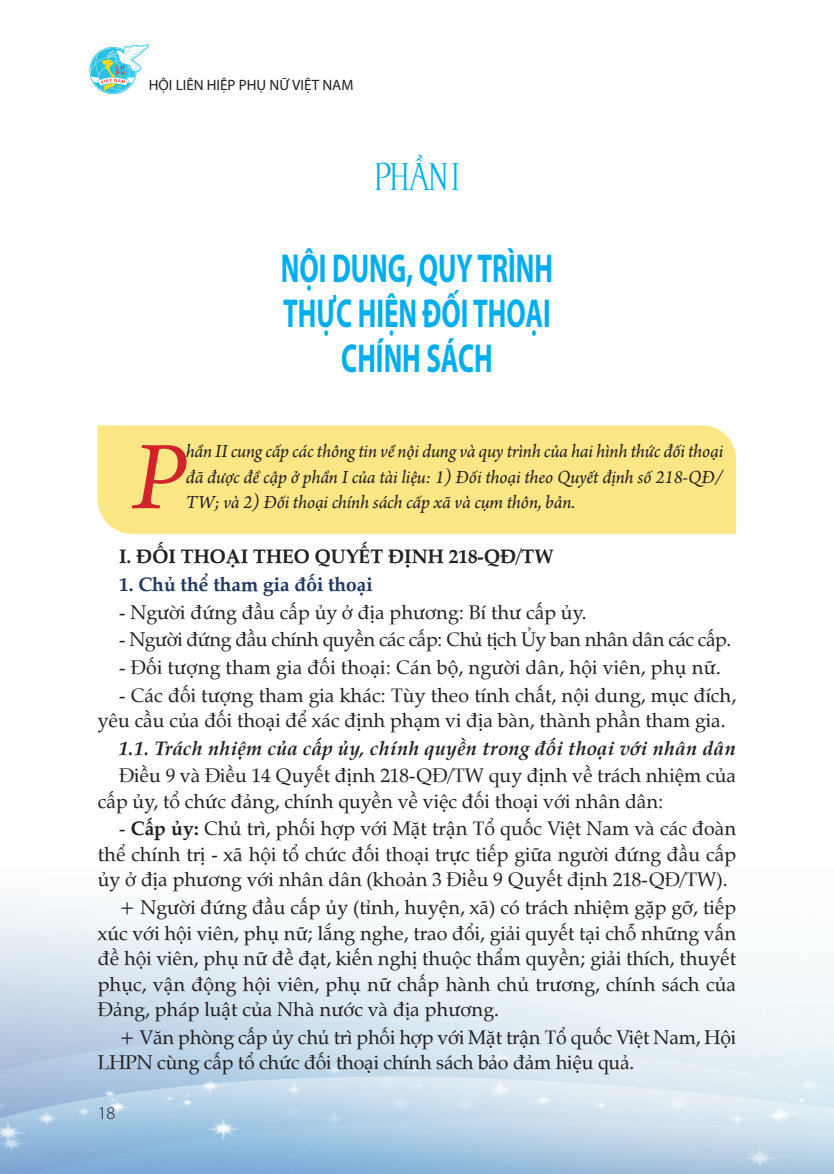
<style>
.page{position:relative;width:834px;height:1174px;background:#fff}
.page>*{position:absolute;margin:0;border:0;box-sizing:border-box;transform-origin:0 0}
.t1{font:italic 102px "Arno Pro";color:#d1232a}
.Phan{font:700 40.5px/45px "Myriad Pro";color:#00aeef;text-align:center;scale:.67 1}
.Phan-2{font:27px "SVN Wallington";color:#00aeef}
.t2{font:19.5px/25.5px "UVN Viet Sach";color:#231f20}
.t3{font:italic 19.5px/25.5px "Arno Pro";letter-spacing:-.01em;color:#231f20;text-align:justify}
.t4{font:19.5px "UVN Viet Sach";letter-spacing:-.025em;color:#231f20}
.t5{font:italic 700 19.5px "UVN Viet Sach";letter-spacing:.025em;color:#231f20}
.I{font:700 19.5px "UVN Viet Sach";color:#231f20}
._1{font:700 19.5px "UVN Viet Sach";color:#1f3763}
.t6{font:300 18px "Myriad Pro";color:#231f20}
.t7{font:15px "Myriad Pro";color:#231f20}
.s1{font-weight:700}
</style>
<div class="page">
<svg style="left:89px;top:44px;width:60px;height:50px"></svg>
<div style="left:98px;top:425px;width:638px;height:109px;background:#fce685"></div>
<p class="t7" style="left:149px;top:76px;width:206px">HỘI LIÊN HIỆP PHỤ NỮ VIỆT NAM</p>
<p class="Phan-2" style="left:375px;top:165px;width:85px">PHẦN I</p>
<p class="Phan" style="left:281px;top:244px;width:408px">NỘI DUNG, QUY TRÌNH<br>THỰC HIỆN ĐỐI THOẠI<br>CHÍNH SÁCH</p>
<p class="t1" style="left:132px;top:419px;width:55px">P</p>
<p class="t3" style="left:186px;top:439px;width:539px">hần II cung cấp các thông tin về nội dung và quy trình của hai hình thức đối thoại đã được đề cập ở phần I của tài liệu: 1) Đối thoại theo Quyết định số 218-QĐ/ TW; và 2) Đối thoại chính sách cấp xã và cụm thôn, bản.</p>
<p class="I" style="left:119px;top:542px;width:436px">I. ĐỐI THOẠI THEO QUYẾT ĐỊNH 218-QĐ/TW</p>
<p class="_1" style="left:119px;top:569px;width:255px">1. Chủ thể tham gia đối thoại</p>
<p class="t2" style="left:119px;top:598px;width:469px">- Người đứng đầu cấp ủy ở địa phương: Bí thư cấp ủy.</p>
<p class="t4" style="left:119px;top:625px;width:613px">- Người đứng đầu chính quyền các cấp: Chủ tịch Ủy ban nhân dân các cấp.</p>
<p class="t2" style="left:119px;top:653px;width:603px">- Đối tượng tham gia đối thoại: Cán bộ, người dân, hội viên, phụ nữ.</p>
<p class="t2" style="left:98px;top:680px;width:639px;text-indent:21px">- Các đối tượng tham gia khác: Tùy theo tính chất, nội dung, mục đích, yêu cầu của đối thoại để xác định phạm vi địa bàn, thành phần tham gia.</p>
<p class="t5" style="left:119px;top:733px;width:618px">1.1. Trách nhiệm của cấp ủy, chính quyền trong đối thoại với nhân dân</p>
<p class="t2" style="left:98px;top:761px;width:639px;text-indent:21px">Điều 9 và Điều 14 Quyết định 218-QĐ/TW quy định về trách nhiệm của cấp ủy, tổ chức đảng, chính quyền về việc đối thoại với nhân dân:</p>
<p class="t2" style="left:98px;top:814px;width:639px;text-align:justify;text-indent:21px">- <span class="s1">Cấp ủy:</span> Chủ trì, phối hợp với Mặt trận Tổ quốc Việt Nam và các đoàn thể chính trị - xã hội tổ chức đối thoại trực tiếp giữa người đứng đầu cấp ủy ở địa phương với nhân dân (khoản 3 Điều 9 Quyết định 218-QĐ/TW).</p>
<p class="t2" style="left:98px;top:893px;width:639px;text-align:justify;text-indent:21px">+ Người đứng đầu cấp ủy (tỉnh, huyện, xã) có trách nhiệm gặp gỡ, tiếp xúc với hội viên, phụ nữ; lắng nghe, trao đổi, giải quyết tại chỗ những vấn đề hội viên, phụ nữ đề đạt, kiến nghị thuộc thẩm quyền; giải thích, thuyết phục, vận động hội viên, phụ nữ chấp hành chủ trương, chính sách của Đảng, pháp luật của Nhà nước và địa phương.</p>
<p class="t2" style="left:98px;top:1023px;width:639px;text-indent:21px">+ Văn phòng cấp ủy chủ trì phối hợp với Mặt trận Tổ quốc Việt Nam, Hội<br>LHPN cùng cấp tổ chức đối thoại chính sách bảo đảm hiệu quả.</p>
<p class="t6" style="left:98px;top:1102px;width:19px">18</p>
</div>
